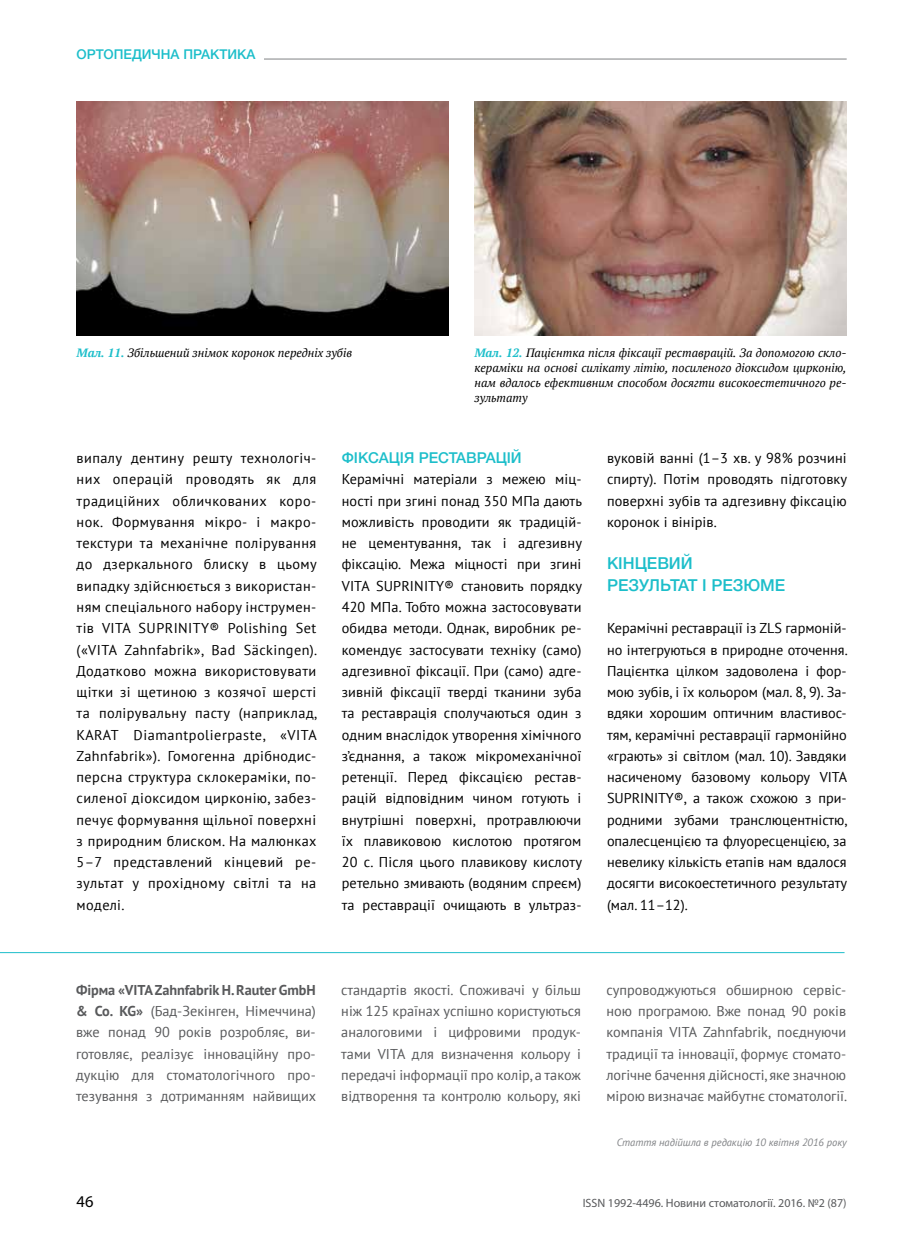
<style>
.page{position:relative;width:902px;height:1259px;background:#fff}
.page>*{position:absolute;margin:0;border:0;box-sizing:border-box;transform-origin:0 0}
.t1{font:500 16.5px/21.3px "Helvetica Neue LTW1 G";color:#1cbeca}
.t2{font:16.5px "Myriad Pro";color:#000}
.t3{font:500 15px "Helvetica Neue LTW1 G";color:#1cbeca}
.t4{font:14.25px/21.3px "PT Sans";letter-spacing:.01em;color:#000;text-align:justify}
.t5{font:14.25px/21.3px "PT Sans";color:#58595b;text-align:justify}
.t6{font:500 13.5px "Helvetica Neue LTW1 G";color:#1cbeca}
.t7{font:italic 12px/15px "PT Serif";color:#000;text-align:justify}
.t8{font:12px "Myriad Pro";color:#58595b}
.t9{font:italic 10.5px "PT Sans";color:#808285}
.s1{font-weight:700;color:#1cbeca}
.s2{font-weight:700}
</style>
<div class="page">
<hr style="left:77px;top:59px;width:769px;height:1px;background:#808285">
<div style="left:77px;top:40px;width:187px;height:27px;background:#fff"></div>
<img style="left:474px;top:102px;width:372px;height:233px">
<img style="left:77px;top:102px;width:372px;height:233px">
<hr style="left:0;top:952px;width:844px;height:1px;background:#1cbeca">
<p class="t6" style="left:77px;top:46px;width:180px">ОРТОПЕДИЧНА ПРАКТИКА</p>
<p class="t7" style="left:77px;top:345px;width:277px"><span class="s1">Мал. 11.</span> Збільшений знімок коронок передніх зубів</p>
<p class="t7" style="left:474px;top:345px;width:374px"><span class="s1">Мал. 12.</span> Пацієнтка після фіксації реставрацій. За допомогою скло&shy;кераміки на основі силікату літію, посиленого діоксидом цирконію, нам вдалось ефективним способом досягти високоестетичного ре&shy;зультату</p>
<p class="t4" style="left:77px;top:447px;width:242px">випалу дентину решту технологіч&shy;них операцій проводять як для традиційних обличкованих коро&shy;нок. Формування мікро- і макро&shy;текстури та механічне полірування до дзеркального блиску в цьому випадку здійснюється з використан&shy;ням спеціального набору інструмен&shy;тів VITA SUPRINITY® Polishing Set («VITA Zahnfabrik», Bad Säckingen).<br>Додатково можна використовувати щітки зі щетиною з козячої шерсті та полірувальну пасту (наприклад, KARAT Diamantpolierpaste, «VITA Zahnfabrik»). Гомогенна дрібнодис&shy;персна структура склокераміки, по&shy;силеної діоксидом цирконію, забез&shy;печує формування щільної поверхні з природним блиском. На малюнках 5–7 представлений кінцевий ре&shy;зультат у прохідному світлі та на моделі.</p>
<p class="t3" style="left:342px;top:449px;width:181px">ФІКСАЦІЯ РЕСТАВРАЦІЙ</p>
<p class="t4" style="left:342px;top:468px;width:242px">Керамічні матеріали з межею міц&shy;ності при згині понад 350 МПа дають можливість проводити як традицій&shy;не цементування, так і адгезивну фіксацію. Межа міцності при згині VITA SUPRINITY® становить порядку 420 МПа. Тобто можна застосовувати обидва методи. Однак, виробник ре&shy;комендує застосувати техніку (само) адгезивної фіксації. При (само) адге&shy;зивній фіксації тверді тканини зуба та реставрація сполучаються один з одним внаслідок утворення хімічного з’єднання, а також мікромеханічної ретенції. Перед фіксацією рестав&shy;рацій відповідним чином готують і внутрішні поверхні, протравлюючи їх плавиковою кислотою протягом 20 с. Після цього плавикову кислоту ретельно змивають (водяним спреєм) та реставрації очищають в ультраз-</p>
<p class="t4" style="left:607px;top:447px;width:242px">вуковій ванні (1–3 хв. у 98% розчині спирту). Потім проводять підготовку поверхні зубів та адгезивну фіксацію коронок і вінірів.</p>
<p class="t1" style="left:607px;top:553px;width:180px">КІНЦЕВИЙ<br>РЕЗУЛЬТАТ І РЕЗЮМЕ</p>
<p class="t4" style="left:607px;top:617px;width:242px">Керамічні реставрації із ZLS гармоній&shy;но інтегруються в природне оточення.<br>Пацієнтка цілком задоволена і фор&shy;мою зубів, і їх кольором (мал. 8, 9). За&shy;вдяки хорошим оптичним властивос&shy;тям, керамічні реставрації гармонійно «грають» зі світлом (мал. 10). Завдяки насиченому базовому кольору VITA SUPRINITY®, а також схожою з при&shy;родними зубами транслюцентністю, опалесценцією та флуоресценцією, за невелику кількість етапів нам вдалося досягти високоестетичного результату (мал. 11–12).</p>
<p class="t5" style="left:76px;top:978px;width:241px"><span class="s2">Фірма «VITA Zahnfabrik H. Rauter GmbH &amp; Co. KG»</span> (Бад-Зекінген, Німеччина) вже понад 90 років розробляє, ви&shy;готовляє, реалізує інноваційну про&shy;дукцію для стоматологічного про&shy;тезування з дотриманням найвищих</p>
<p class="t5" style="left:341px;top:978px;width:241px">стандартів якості. Споживачі у більш ніж 125 країнах успішно користуються аналоговими і цифровими продук&shy;тами VITA для визначення кольору і передачі інформації про колір, а також відтворення та контролю кольору, які</p>
<p class="t5" style="left:606px;top:978px;width:242px">супроводжуються обширною сервіс&shy;ною програмою. Вже понад 90 років компанія VITA Zahnfabrik, поєднуючи традиції та інновації, формує стомато&shy;логічне бачення дійсності, яке значною мірою визначає майбутнє стоматології.</p>
<p class="t9" style="left:616px;top:1136px;width:231px">Стаття надійшла в редакцію 10 квітня 2016 року</p>
<p class="t2" style="left:77px;top:1191px;width:18px">46</p>
<p class="t8" style="left:582px;top:1196px;width:265px">ISSN 1992-4496. Новини стоматології. 2016. №2 (87)</p>
</div>
